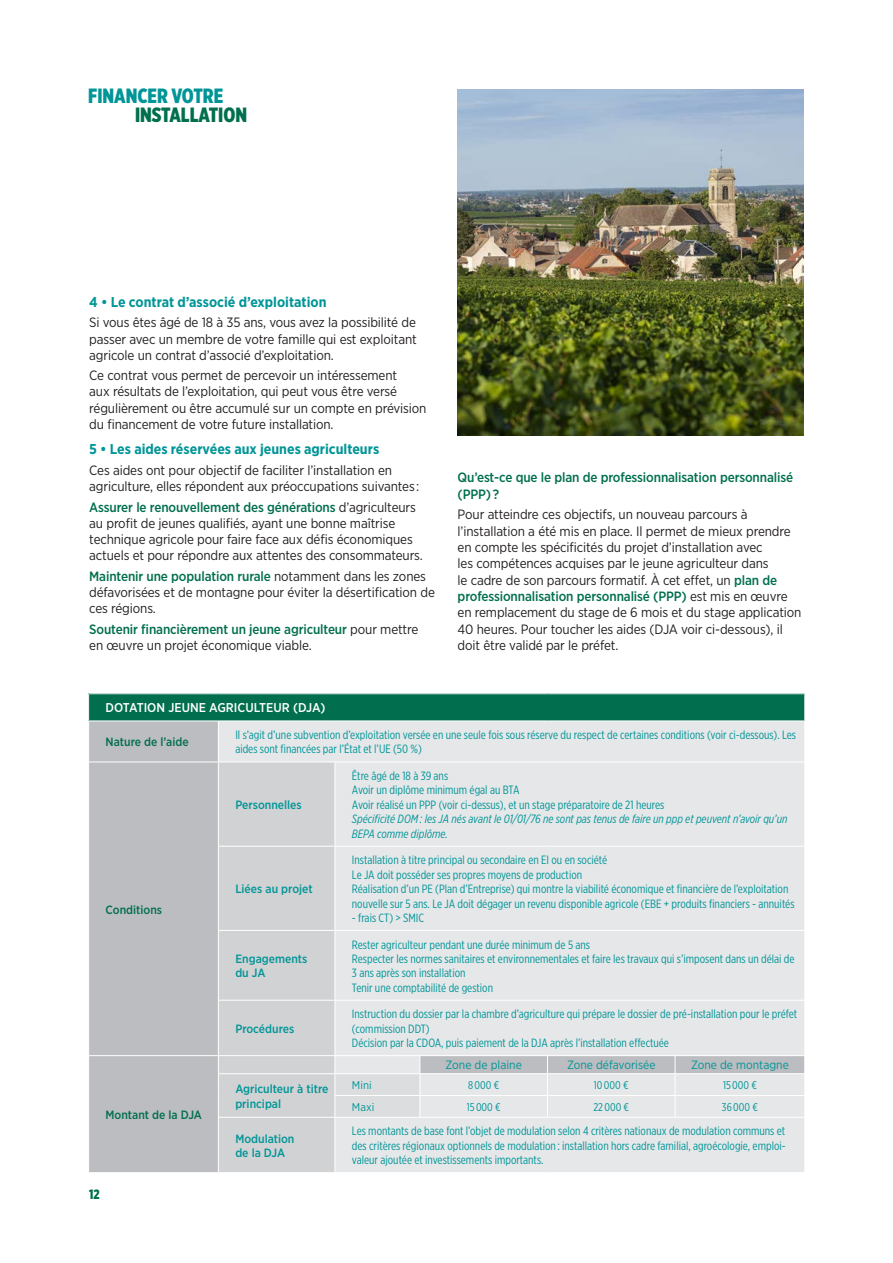
<style>
.page{position:relative;width:893px;height:1263px;background:#fff}
.page>*{position:absolute;margin:0;border:0;box-sizing:border-box;transform-origin:0 0}
.t1{font:900 20.7px "Gotham X Narrow";color:#009597}
.t2{font:900 20.7px "Gotham X Narrow";color:#016f4e}
.t3{font:700 14.25px "Gotham Narrow";color:#009597}
.t4{font:13.5px/16.2px "Gotham Narrow";letter-spacing:-.01em;color:#231f20}
.t5{font:500 13.5px/16.4px "Gotham Narrow";letter-spacing:-.01em;color:#016f4e}
.t6{font:900 13.5px "Gotham X Narrow";color:#016f4e}
.t7{font:500 12.75px "Gotham Narrow";color:#fff}
.t8{font:12px/14.4px "Gotham X Narrow";color:#009597}
.t9{font:italic 12px/14.4px "Gotham X Narrow";color:#009597}
.t10{font:500 12px/14.4px "Gotham Narrow";color:#009597}
.t11{font:12px "Gotham Narrow";color:#009597}
.t12{font:500 12px "Gotham Narrow";color:#016f4e}
.t13{font:11.25px "Gotham X Narrow";color:#009597}
.t14{font:11.25px "Gotham Narrow";color:#009597}
.s1{font-weight:500;color:#016f4e}
</style>
<div class="page">
<div style="left:89px;top:694px;width:716px;height:27px;background:#016f4e"></div>
<div style="left:89px;top:721px;width:129px;height:451px;background:#bcbdc0"></div>
<div style="left:219px;top:721px;width:585px;height:451px;background:#e6e7e9"></div>
<div style="left:219px;top:762px;width:116px;height:410px;background:#d1d2d4"></div>
<svg style="left:88px;top:694px;width:1px;height:26px"></svg>
<svg style="left:804px;top:694px;width:1px;height:26px"></svg>
<hr style="left:218px;top:846px;width:117px;height:1px;background:#fff">
<hr style="left:218px;top:930px;width:117px;height:1px;background:#fff">
<hr style="left:218px;top:1000px;width:117px;height:1px;background:#fff">
<hr style="left:218px;top:1055px;width:117px;height:1px;background:#fff">
<hr style="left:218px;top:1073px;width:117px;height:1px;background:#fff">
<hr style="left:88px;top:720px;width:130px;height:1px;background:#fff">
<hr style="left:88px;top:761px;width:130px;height:1px;background:#fff">
<hr style="left:88px;top:1055px;width:130px;height:1px;background:#fff">
<hr style="left:218px;top:1117px;width:117px;height:1px;background:#fff">
<hr style="left:218px;top:720px;width:117px;height:1px;background:#fff">
<hr style="left:335px;top:720px;width:85px;height:1px;background:#fff">
<hr style="left:420px;top:720px;width:127px;height:1px;background:#fff">
<hr style="left:547px;top:720px;width:128px;height:1px;background:#fff">
<hr style="left:675px;top:720px;width:130px;height:1px;background:#fff">
<hr style="left:218px;top:761px;width:117px;height:1px;background:#fff">
<hr style="left:335px;top:761px;width:85px;height:1px;background:#fff">
<hr style="left:335px;top:762px;width:1px;height:84px;background:#fff">
<hr style="left:420px;top:761px;width:127px;height:1px;background:#fff">
<hr style="left:547px;top:761px;width:128px;height:1px;background:#fff">
<hr style="left:675px;top:761px;width:130px;height:1px;background:#fff">
<hr style="left:335px;top:846px;width:85px;height:1px;background:#fff">
<hr style="left:335px;top:846px;width:1px;height:84px;background:#fff">
<hr style="left:420px;top:846px;width:127px;height:1px;background:#fff">
<hr style="left:547px;top:846px;width:128px;height:1px;background:#fff">
<hr style="left:675px;top:846px;width:130px;height:1px;background:#fff">
<hr style="left:335px;top:930px;width:85px;height:1px;background:#fff">
<hr style="left:335px;top:931px;width:1px;height:69px;background:#fff">
<hr style="left:420px;top:930px;width:127px;height:1px;background:#fff">
<hr style="left:547px;top:930px;width:128px;height:1px;background:#fff">
<hr style="left:675px;top:930px;width:130px;height:1px;background:#fff">
<hr style="left:335px;top:1000px;width:85px;height:1px;background:#fff">
<hr style="left:335px;top:1000px;width:1px;height:55px;background:#fff">
<hr style="left:420px;top:1000px;width:127px;height:1px;background:#fff">
<hr style="left:547px;top:1000px;width:128px;height:1px;background:#fff">
<hr style="left:675px;top:1000px;width:130px;height:1px;background:#fff">
<hr style="left:420px;top:1055px;width:127px;height:1px;background:#fff">
<hr style="left:547px;top:1055px;width:128px;height:1px;background:#fff">
<hr style="left:675px;top:1055px;width:130px;height:1px;background:#fff">
<hr style="left:335px;top:1055px;width:85px;height:1px;background:#fff">
<hr style="left:420px;top:1073px;width:127px;height:1px;background:#fff">
<hr style="left:547px;top:1073px;width:128px;height:1px;background:#fff">
<hr style="left:675px;top:1073px;width:130px;height:1px;background:#fff">
<hr style="left:420px;top:1095px;width:127px;height:1px;background:#fff">
<svg style="left:335px;top:1056px;width:86px;height:61px;background:#e0e1e3"></svg>
<hr style="left:547px;top:1095px;width:128px;height:1px;background:#fff">
<svg style="left:547px;top:1056px;width:1px;height:61px"></svg>
<hr style="left:675px;top:1095px;width:130px;height:1px;background:#fff">
<svg style="left:675px;top:1056px;width:1px;height:61px"></svg>
<svg style="left:804px;top:1056px;width:1px;height:17px"></svg>
<hr style="left:335px;top:1117px;width:85px;height:1px;background:#fff">
<hr style="left:335px;top:1117px;width:1px;height:55px;background:#fff">
<hr style="left:420px;top:1117px;width:127px;height:1px;background:#fff">
<hr style="left:547px;top:1117px;width:128px;height:1px;background:#fff">
<hr style="left:675px;top:1117px;width:130px;height:1px;background:#fff">
<img style="left:458px;top:89px;width:346px;height:347px">
<p class="t1" style="left:88px;top:83px;width:137px">FINANCER VOTRE</p>
<p class="t2" style="left:135px;top:102px;width:114px">INSTALLATION</p>
<p class="t3" style="left:89px;top:293px;width:239px">4 • Le contrat d’associé d’exploitation</p>
<p class="t4" style="left:89px;top:314px;width:329px;text-align:justify">Si vous êtes âgé de 18 à 35 ans, vous avez la possibilité de passer avec un membre de votre famille qui est exploitant agricole un contrat d’associé d’exploitation.</p>
<p class="t4" style="left:89px;top:367px;width:339px">Ce contrat vous permet de percevoir un intéressement<br>aux résultats de l’exploitation, qui peut vous être versé régulièrement ou être accumulé sur un compte en prévision du financement de votre future installation.</p>
<p class="t3" style="left:89px;top:440px;width:291px">5 • Les aides réservées aux jeunes agriculteurs</p>
<p class="t4" style="left:89px;top:462px;width:332px">Ces aides ont pour objectif de faciliter l’installation en agriculture, elles répondent aux préoccupations suivantes :</p>
<p class="t4" style="left:89px;top:498px;width:335px"><span class="s1">Assurer le renouvellement des générations</span> d’agriculteurs au profit de jeunes qualifiés, ayant une bonne maîtrise technique agricole pour faire face aux défis économiques actuels et pour répondre aux attentes des consommateurs.</p>
<p class="t4" style="left:89px;top:567px;width:347px"><span class="s1">Maintenir une population rurale</span> notamment dans les zones défavorisées et de montagne pour éviter la désertification de ces régions.</p>
<p class="t4" style="left:89px;top:620px;width:331px"><span class="s1">Soutenir financièrement un jeune agriculteur</span> pour mettre en œuvre un projet économique viable.</p>
<p class="t5" style="left:458px;top:469px;width:337px">Qu’est-ce que le plan de professionnalisation personnalisé (PPP) ?</p>
<p class="t4" style="left:458px;top:506px;width:345px">Pour atteindre ces objectifs, un nouveau parcours à l’installation a été mis en place. Il permet de mieux prendre en compte les spécificités du projet d’installation avec<br>les compétences acquises par le jeune agriculteur dans<br>le cadre de son parcours formatif. À cet effet, un <span class="s1">plan de professionnalisation personnalisé (PPP)</span> est mis en œuvre en remplacement du stage de 6 mois et du stage application 40 heures. Pour toucher les aides (DJA voir ci-dessous), il doit être validé par le préfet.</p>
<p class="t7" style="left:106px;top:700px;width:221px">DOTATION JEUNE AGRICULTEUR (DJA)</p>
<p class="t12" style="left:106px;top:734px;width:85px">Nature de l’aide</p>
<p class="t8" style="left:235px;top:727px;width:562px">Il s’agit d’une subvention d’exploitation versée en une seule fois sous réserve du respect de certaines conditions (voir ci-dessous). Les aides sont financées par l’État et l’UE (50 %)</p>
<p class="t12" style="left:106px;top:902px;width:58px">Conditions</p>
<p class="t12" style="left:106px;top:1107px;width:98px">Montant de la DJA</p>
<p class="t6" style="left:89px;top:1186px;width:12px">12</p>
<p class="t10" style="left:235px;top:797px;width:68px">Personnelles</p>
<p class="t10" style="left:235px;top:881px;width:79px">Liées au projet</p>
<p class="t10" style="left:235px;top:951px;width:73px">Engagements du JA</p>
<p class="t10" style="left:235px;top:1021px;width:60px">Procédures</p>
<p class="t8" style="left:352px;top:768px;width:98px">Être âgé de 18 à 39 ans</p>
<p class="t8" style="left:352px;top:783px;width:169px">Avoir un diplôme minimum égal au BTA</p>
<p class="t8" style="left:352px;top:797px;width:314px">Avoir réalisé un PPP (voir ci-dessus), et un stage préparatoire de 21 heures</p>
<p class="t9" style="left:352px;top:812px;width:437px">Spécificité DOM : les JA nés avant le 01/01/76 ne sont pas tenus de faire un ppp et peuvent n’avoir qu’un<br>BEPA comme diplôme.</p>
<p class="t8" style="left:352px;top:853px;width:257px">Installation à titre principal ou secondaire en EI ou en société</p>
<p class="t8" style="left:352px;top:867px;width:232px">Le JA doit posséder ses propres moyens de production</p>
<p class="t8" style="left:352px;top:881px;width:444px">Réalisation d’un PE (Plan d’Entreprise) qui montre la viabilité économique et financière de l’exploitation nouvelle sur 5 ans. Le JA doit dégager un revenu disponible agricole (EBE + produits financiers - annuités</p>
<p class="t8" style="left:352px;top:910px;width:74px">- frais CT) &gt; SMIC</p>
<p class="t8" style="left:352px;top:937px;width:240px">Rester agriculteur pendant une durée minimum de 5 ans</p>
<p class="t8" style="left:352px;top:951px;width:444px">Respecter les normes sanitaires et environnementales et faire les travaux qui s’imposent dans un délai de<br>3 ans après son installation</p>
<p class="t8" style="left:352px;top:980px;width:143px">Tenir une comptabilité de gestion</p>
<p class="t8" style="left:352px;top:1007px;width:447px">Instruction du dossier par la chambre d’agriculture qui prépare le dossier de pré-installation pour le préfet (commission DDT)</p>
<p class="t8" style="left:352px;top:1035px;width:319px">Décision par la CDOA, puis paiement de la DJA après l’installation effectuée</p>
<p class="t11" style="left:446px;top:1058px;width:78px">Zone de plaine</p>
<p class="t11" style="left:567px;top:1058px;width:90px">Zone défavorisée</p>
<p class="t11" style="left:691px;top:1058px;width:99px">Zone de montagne</p>
<p class="t10" style="left:235px;top:1081px;width:95px">Agriculteur à titre principal</p>
<p class="t14" style="left:352px;top:1078px;width:21px">Mini</p>
<p class="t13" style="left:468px;top:1078px;width:33px">8 000 €</p>
<p class="t13" style="left:594px;top:1078px;width:36px">10 000 €</p>
<p class="t13" style="left:723px;top:1078px;width:35px">15 000 €</p>
<p class="t14" style="left:352px;top:1100px;width:24px">Maxi</p>
<p class="t13" style="left:467px;top:1100px;width:35px">15 000 €</p>
<p class="t13" style="left:593px;top:1100px;width:37px">22 000 €</p>
<p class="t13" style="left:722px;top:1100px;width:37px">36 000 €</p>
<p class="t10" style="left:235px;top:1131px;width:61px">Modulation</p>
<p class="t10" style="left:235px;top:1145px;width:51px">de la DJA</p>
<p class="t8" style="left:352px;top:1124px;width:435px;text-align:justify">Les montants de base font l’objet de modulation selon 4 critères nationaux de modulation communs et des critères régionaux optionnels de modulation : installation hors cadre familial, agroécologie, emploi&shy;valeur ajoutée et investissements importants.</p>
</div>
